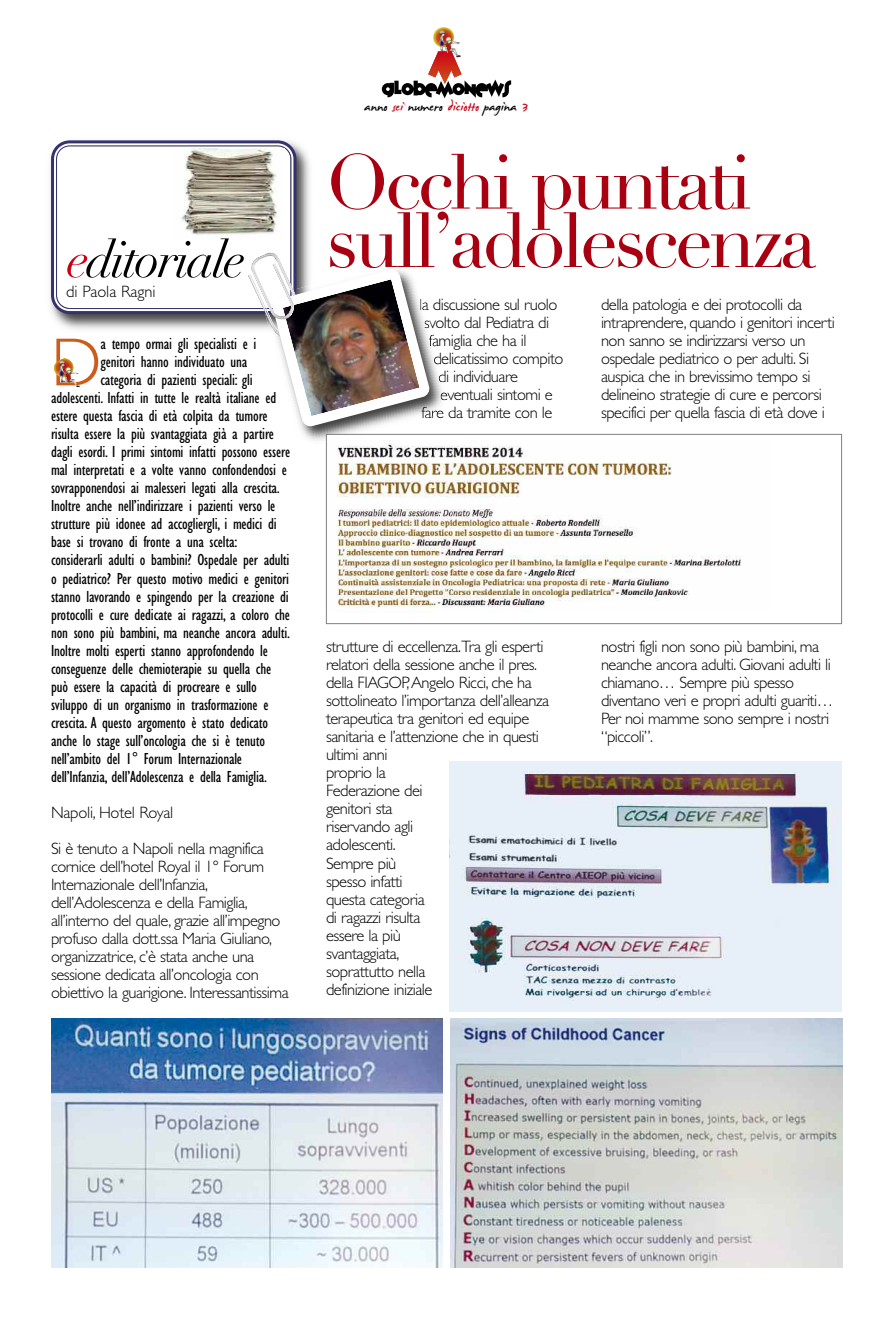
<style>
.page{position:relative;width:893px;height:1319px;background:#fff}
.page>*{position:absolute;margin:0;border:0;box-sizing:border-box;transform-origin:0 0}
.t1{font:75.9px/58.3px "Didot";letter-spacing:-.05em;color:#a80011}
.t2{font:300 68.4px "Gill Sans";color:#ce5b19}
.t3{font:italic 50.7px "Didot";letter-spacing:-.05em;color:#000}
.t4{font:22.5px "James Fajardo";color:#000}
.t5{font:300 16.5px/18px "Gill Sans";letter-spacing:-.03em;color:#000}
.t6{font:condensed 16.5px "Gill Sans";letter-spacing:-.01em;color:#000}
.t7{font:300 16.5px "Gill Sans";letter-spacing:-.005em;color:#000}
.s1{color:#ca0016}
</style>
<div class="page">
<img style="left:433px;top:27px;width:27px;height:24px">
<svg style="left:382px;top:51px;width:129px;height:47px"></svg>
<img style="left:300px;top:427px;width:154px;height:23px">
<svg style="left:50px;top:140px;width:401px;height:287px"></svg>
<img style="left:283px;top:279px;width:137px;height:137px">
<img style="left:247px;top:255px;width:48px;height:82px">
<img style="left:54px;top:358px;width:26px;height:30px">
<div style="left:327px;top:434px;width:514px;height:189px;background:#fff"></div>
<img style="left:337px;top:440px;width:404px;height:168px">
<div style="left:326px;top:434px;width:516px;height:190px;border:1px solid #808080"></div>
<img style="left:450px;top:1018px;width:392px;height:249px">
<img style="left:51px;top:1018px;width:392px;height:249px">
<img style="left:449px;top:761px;width:393px;height:250px">
<h3 class="t3" style="left:67px;top:228px;width:180px"><span class="s1">e</span>ditoriale</h3>
<p class="t7" style="left:66px;top:281px;width:91px">di Paola Ragni</p>
<h2 class="t2" style="left:51px;top:322px;width:52px">D</h2>
<p class="t6" style="left:101px;top:337px;width:158px">a tempo ormai gli specialisti e i</p>
<p class="t6" style="left:101px;top:355px;width:148px">genitori hanno individuato una</p>
<p class="t6" style="left:101px;top:373px;width:154px">categoria di pazienti speciali: gli</p>
<p class="t6" style="left:51px;top:391px;width:227px">adolescenti. Infatti in tutte le realtà italiane ed</p>
<p class="t6" style="left:51px;top:409px;width:218px">estere questa fascia di età colpita da tumore</p>
<p class="t6" style="left:51px;top:427px;width:225px">risulta essere la più svantaggiata già a partire</p>
<p class="t6" style="left:51px;top:445px;width:241px">dagli esordi. I primi sintomi infatti possono essere</p>
<p class="t6" style="left:51px;top:463px;width:237px">mal interpretati e a volte vanno confondendosi e</p>
<p class="t6" style="left:51px;top:481px;width:230px">sovrapponendosi ai malesseri legati alla crescita.</p>
<p class="t6" style="left:51px;top:499px;width:226px">Inoltre anche nell’indirizzare i pazienti verso le</p>
<p class="t6" style="left:51px;top:517px;width:227px">strutture più idonee ad accogliergli, i medici di</p>
<p class="t6" style="left:51px;top:535px;width:188px">base si trovano di fronte a una scelta:</p>
<p class="t6" style="left:51px;top:553px;width:240px">considerarli adulti o bambini? Ospedale per adulti</p>
<p class="t6" style="left:51px;top:571px;width:240px">o pediatrico? Per questo motivo medici e genitori</p>
<p class="t6" style="left:51px;top:589px;width:239px">stanno lavorando e spingendo per la creazione di</p>
<p class="t6" style="left:51px;top:607px;width:240px">protocolli e cure dedicate ai ragazzi, a coloro che</p>
<p class="t6" style="left:51px;top:625px;width:241px">non sono più bambini, ma neanche ancora adulti.</p>
<p class="t6" style="left:51px;top:643px;width:218px">Inoltre molti esperti stanno approfondendo le</p>
<p class="t6" style="left:51px;top:661px;width:222px">conseguenze delle chemioterapie su quella che</p>
<p class="t6" style="left:51px;top:679px;width:207px">può essere la capacità di procreare e sullo</p>
<p class="t6" style="left:51px;top:697px;width:219px">sviluppo di un organismo in trasformazione e</p>
<p class="t6" style="left:51px;top:715px;width:219px">crescita. A questo argomento è stato dedicato</p>
<p class="t6" style="left:51px;top:733px;width:215px">anche lo stage sull’oncologia che si è tenuto</p>
<p class="t6" style="left:51px;top:751px;width:193px">nell’ambito del 1° Forum Internazionale</p>
<p class="t6" style="left:51px;top:769px;width:218px">dell’Infanzia, dell’Adolescenza e della Famiglia.</p>
<p class="t5" style="left:51px;top:793px;width:214px;line-height:36px">Napoli, Hotel Royal<br>Si è tenuto a Napoli nella magnifica</p>
<p class="t5" style="left:51px;top:856px;width:239px">cornice dell’hotel Royal il 1° Forum Internazionale dell’Infanzia, dell’Adolescenza e della Famiglia, all’interno del quale, grazie all’impegno profuso dalla dott.ssa Maria Giuliano, organizzatrice, c’è stata anche una sessione dedicata all’oncologia con obiettivo la guarigione. Interessantissima</p>
<h3 class="t4" style="left:365px;top:95px;width:165px">anno <span class="s1">sei</span> numero <span class="s1">diciotto</span> pagina <span class="s1">3</span></h3>
<h1 class="t1" style="left:326px;top:155px;width:492px">Occhi puntati sull’adolescenza</h1>
<p class="t5" style="left:419px;top:295px;width:140px">la discussione sul ruolo</p>
<p class="t5" style="left:424px;top:313px;width:127px">svolto dal Pediatra di</p>
<p class="t5" style="left:429px;top:331px;width:100px">famiglia che ha il</p>
<p class="t5" style="left:433px;top:349px;width:132px">delicatissimo compito</p>
<p class="t5" style="left:438px;top:367px;width:81px">di individuare</p>
<p class="t5" style="left:440px;top:385px;width:114px">eventuali sintomi e</p>
<p class="t5" style="left:421px;top:403px;width:133px">fare da tramite con le</p>
<p class="t5" style="left:601px;top:295px;width:235px">della patologia e dei protocolli da intraprendere, quando i genitori incerti non sanno se indirizzarsi verso un ospedale pediatrico o per adulti. Si auspica che in brevissimo tempo si delineino strategie di cure e percorsi specifici per quella fascia di età dove i</p>
<p class="t5" style="left:326px;top:637px;width:225px">strutture di eccellenza.Tra gli esperti relatori della sessione anche il pres. della FIAGOP,Angelo Ricci, che ha sottolineato l’importanza dell’alleanza terapeutica tra genitori ed equipe sanitaria e l’attenzione che in questi ultimi anni<br>proprio la<br>Federazione dei<br>genitori sta<br>riservando agli<br>adolescenti.<br>Sempre più<br>spesso infatti<br>questa categoria<br>di ragazzi risulta<br>essere la più<br>svantaggiata,<br>soprattutto nella<br>definizione iniziale</p>
<p class="t5" style="left:601px;top:637px;width:234px">nostri figli non sono più bambini, ma neanche ancora adulti. Giovani adulti li chiamano… Sempre più spesso diventano veri e propri adulti guariti…<br>Per noi mamme sono sempre i nostri “piccoli”.</p>
</div>
